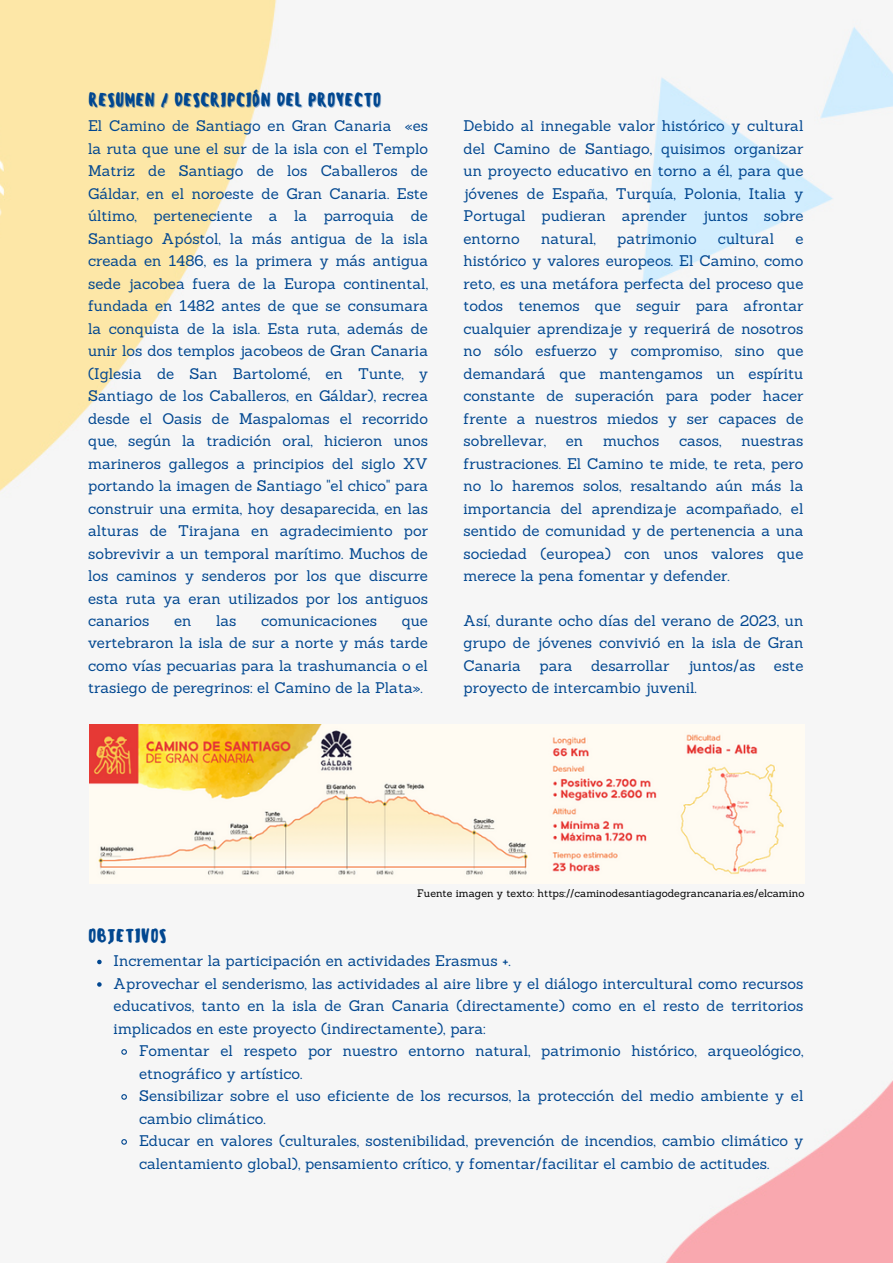
<style>
.page{position:relative;width:893px;height:1264px;background:#fff}
.page>*{position:absolute;margin:0;border:0;box-sizing:border-box;transform-origin:0 0}
.t1{font:500 18px "Sensei";color:#014790}
.t2{font:15px/22.5px "Sanchez";color:#014790;text-align:justify}
.t3{font:10.5px "Sanchez";color:#000}
</style>
<div class="page">
<img style="left:0;top:0;width:892px;height:1262px">
<img style="left:89px;top:724px;width:715px;height:159px">
<svg style="left:97px;top:959px;width:5px;height:5px"></svg>
<svg style="left:97px;top:982px;width:5px;height:4px"></svg>
<svg style="left:120px;top:1048px;width:8px;height:7px"></svg>
<svg style="left:120px;top:1093px;width:8px;height:7px"></svg>
<svg style="left:120px;top:1138px;width:8px;height:7px"></svg>
<p class="t1" style="left:88px;top:89px;width:295px">RESUMEN / DESCRIPCIÓN DEL PROYECTO</p>
<p class="t2" style="left:88px;top:114px;width:341px">El Camino de Santiago en Gran Canaria «es la ruta que une el sur de la isla con el Templo Matriz de Santiago de los Caballeros de Gáldar, en el noroeste de Gran Canaria. Este último, perteneciente a la parroquia de Santiago Apóstol, la más antigua de la isla creada en 1486, es la primera y más antigua sede jacobea fuera de la Europa continental, fundada en 1482 antes de que se consumara la conquista de la isla. Esta ruta, además de unir los dos templos jacobeos de Gran Canaria (Iglesia de San Bartolomé, en Tunte, y Santiago de los Caballeros, en Gáldar), recrea desde el Oasis de Maspalomas el recorrido que, según la tradición oral, hicieron unos marineros gallegos a principios del siglo XV portando la imagen de Santiago "el chico" para construir una ermita, hoy desaparecida, en las alturas de Tirajana en agradecimiento por sobrevivir a un temporal marítimo. Muchos de los caminos y senderos por los que discurre esta ruta ya eran utilizados por los antiguos canarios</p>
<p class="t2" style="left:174px;top:609px;width:19px">en</p>
<p class="t2" style="left:216px;top:609px;width:22px">las</p>
<p class="t2" style="left:261px;top:609px;width:117px">comunicaciones</p>
<p class="t2" style="left:88px;top:609px;width:341px;text-indent:313px">que vertebraron la isla de sur a norte y más tarde como vías pecuarias para la trashumancia o el trasiego de peregrinos: el Camino de la Plata».</p>
<p class="t2" style="left:463px;top:114px;width:341px">Debido al innegable valor histórico y cultural del Camino de Santiago, quisimos organizar un proyecto educativo en torno a él, para que jóvenes de España, Turquía, Polonia, Italia y Portugal pudieran aprender juntos sobre entorno</p>
<p class="t2" style="left:541px;top:227px;width:56px">natural,</p>
<p class="t2" style="left:617px;top:227px;width:81px">patrimonio</p>
<p class="t2" style="left:718px;top:227px;width:58px">cultural</p>
<p class="t2" style="left:463px;top:227px;width:341px;text-indent:332px">e histórico y valores europeos. El Camino, como reto, es una metáfora perfecta del proceso que todos tenemos que seguir para afrontar cualquier aprendizaje y requerirá de nosotros no sólo esfuerzo y compromiso, sino que demandará que mantengamos un espíritu constante de superación para poder hacer frente a nuestros miedos y ser capaces de sobrellevar,</p>
<p class="t2" style="left:566px;top:429px;width:19px">en</p>
<p class="t2" style="left:603px;top:429px;width:58px">muchos</p>
<p class="t2" style="left:679px;top:429px;width:44px">casos,</p>
<p class="t2" style="left:463px;top:429px;width:341px;text-indent:278px">nuestras frustraciones. El Camino te mide, te reta, pero no lo haremos solos, resaltando aún más la importancia del aprendizaje acompañado, el sentido de comunidad y de pertenencia a una sociedad (europea) con unos valores que merece la pena fomentar y defender.</p>
<p class="t2" style="left:463px;top:609px;width:341px">Así, durante ocho días del verano de 2023, un grupo de jóvenes convivió en la isla de Gran Canaria para desarrollar juntos/as este proyecto de intercambio juvenil.</p>
<p class="t3" style="left:417px;top:886px;width:388px">Fuente imagen y texto: https://caminodesantiagodegrancanaria.es/elcamino</p>
<p class="t1" style="left:88px;top:925px;width:80px">OBJETIVOS</p>
<p class="t2" style="left:114px;top:949px;width:398px">Incrementar la participación en actividades Erasmus +.</p>
<p class="t2" style="left:114px;top:972px;width:691px">Aprovechar el senderismo, las actividades al aire libre y el diálogo intercultural como recursos educativos, tanto en la isla de Gran Canaria (directamente) como en el resto de territorios implicados en este proyecto (indirectamente), para:</p>
<p class="t2" style="left:139px;top:1039px;width:665px">Fomentar el respeto por nuestro entorno natural, patrimonio histórico, arqueológico, etnográfico y artístico.</p>
<p class="t2" style="left:139px;top:1084px;width:665px">Sensibilizar sobre el uso eficiente de los recursos, la protección del medio ambiente y el cambio climático.</p>
<p class="t2" style="left:139px;top:1129px;width:665px">Educar en valores (culturales, sostenibilidad, prevención de incendios, cambio climático y calentamiento global), pensamiento crítico, y fomentar/facilitar el cambio de actitudes.</p>
</div>
